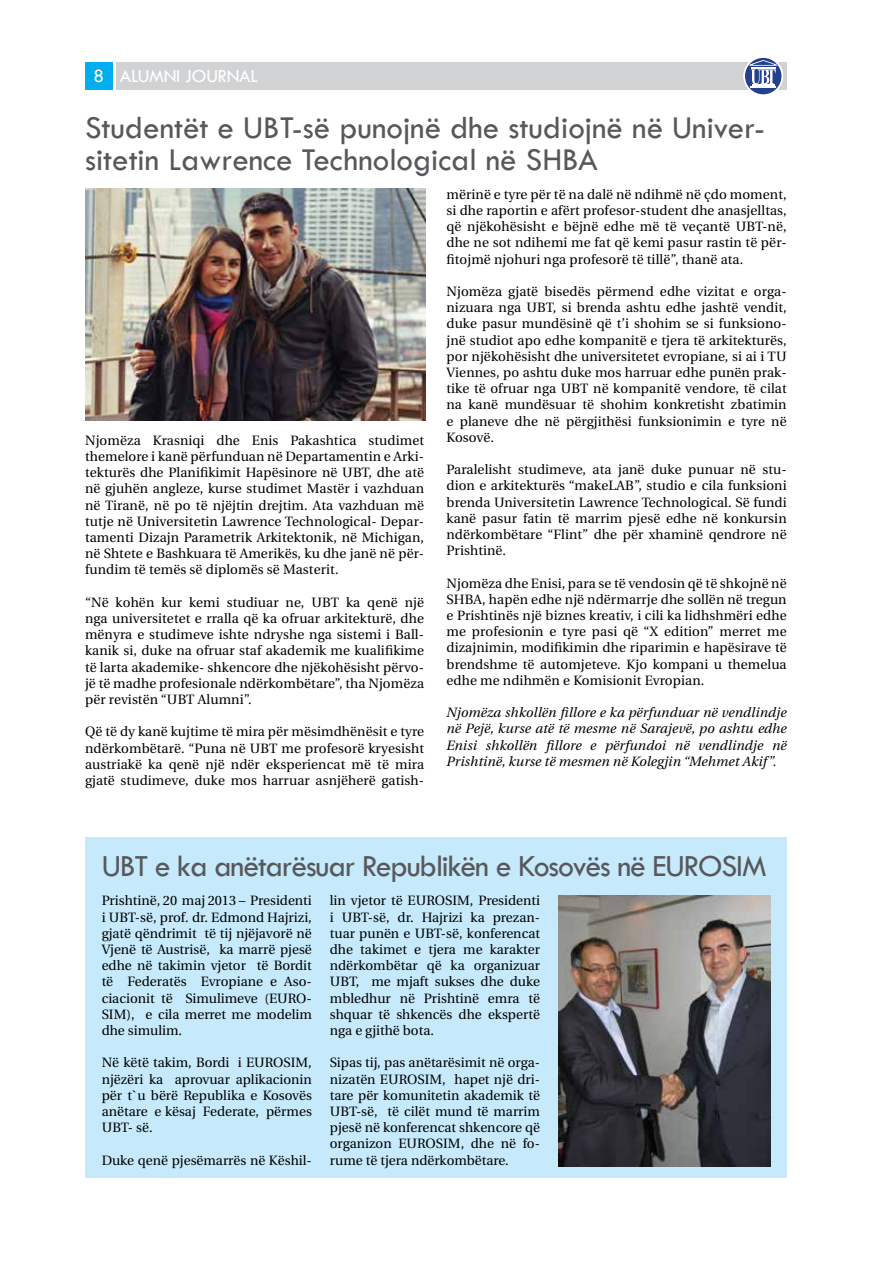
<style>
.page{position:relative;width:893px;height:1263px;background:#fff}
.page>*{position:absolute;margin:0;border:0;box-sizing:border-box;transform-origin:0 0}
.t1{font:33px/32.4px "Tw Cen";color:#57585b}
.t2{font:31.8px "Tw Cen";letter-spacing:-.035em;color:#57585b}
.t3{font:19.2px "Tw Cen";letter-spacing:-.02em;color:#fff}
.t4{font:13.5px/16.2px "Utopia";letter-spacing:.01em;color:#000;text-align:justify}
.t5{font:italic 13.5px/16.2px "Utopia";letter-spacing:.01em;color:#000;text-align:justify}
</style>
<div class="page">
<div style="left:85px;top:63px;width:27px;height:27px;background:#00adef"></div>
<div style="left:117px;top:63px;width:670px;height:27px;background:#d1d2d4"></div>
<svg style="left:743px;top:56px;width:40px;height:40px"></svg>
<div style="left:745px;top:58px;width:36px;height:36px;background:#24408e;border-radius:50%"></div>
<hr style="left:750px;top:86px;width:26px;height:2px;background:#fff">
<svg style="left:749px;top:60px;width:28px;height:26px"></svg>
<img style="left:85px;top:189px;width:340px;height:232px">
<div style="left:85px;top:838px;width:702px;height:340px;background:#c6eafb"></div>
<img style="left:558px;top:895px;width:212px;height:271px">
<h3 class="t3" style="left:93px;top:65px;width:145px">8 alumni JOURNAL</h3>
<h1 class="t1" style="left:85px;top:111px;width:682px">Studentët e UBT-së punojnë dhe studiojnë në Univer&shy;sitetin Lawrence Technological në SHBA</h1>
<p class="t4" style="left:85px;top:432px;width:340px">Njomëza Krasniqi dhe Enis Pakashtica studimet themelore i kanë përfunduan në Departamentin e Arki&shy;tekturës dhe Planifikimit Hapësinore në UBT, dhe atë në gjuhën angleze, kurse studimet Mastër i vazhduan në Tiranë, në po të njëjtin drejtim. Ata vazhduan më tutje në Universitetin Lawrence Technological- Depar&shy;tamenti Dizajn Parametrik Arkitektonik, në Michigan, në Shtete e Bashkuara të Amerikës, ku dhe janë në për&shy;fundim të temës së diplomës së Masterit.</p>
<p class="t4" style="left:85px;top:594px;width:341px">“Në kohën kur kemi studiuar ne, UBT ka qenë një nga universitetet e rralla që ka ofruar arkitekturë, dhe mënyra e studimeve ishte ndryshe nga sistemi i Ball&shy;kanik si, duke na ofruar staf akademik me kualifikime të larta akademike- shkencore dhe njëkohësisht përvo&shy;jë të madhe profesionale ndërkombëtare”, tha Njomëza për revistën “UBT Alumni”.</p>
<p class="t4" style="left:85px;top:724px;width:341px">Që të dy kanë kujtime të mira për mësimdhënësit e tyre ndërkombëtarë. “Puna në UBT me profesorë kryesisht austriakë ka qenë një ndër eksperiencat më të mira gjatë studimeve, duke mos harruar asnjëherë gatish-</p>
<p class="t4" style="left:446px;top:186px;width:342px">mërinë e tyre për të na dalë në ndihmë në çdo moment, si dhe raportin e afërt profesor-student dhe anasjelltas, që njëkohësisht e bëjnë edhe më të veçantë UBT-në, dhe ne sot ndihemi me fat që kemi pasur rastin të për&shy;fitojmë njohuri nga profesorë të tillë”, thanë ata.</p>
<p class="t4" style="left:446px;top:284px;width:342px">Njomëza gjatë bisedës përmend edhe vizitat e orga&shy;nizuara nga UBT, si brenda ashtu edhe jashtë vendit, duke pasur mundësinë që t’i shohim se si funksiono&shy;jnë studiot apo edhe kompanitë e tjera të arkitekturës, por njëkohësisht dhe universitetet evropiane, si ai i TU Viennes, po ashtu duke mos harruar edhe punën prak&shy;tike të ofruar nga UBT në kompanitë vendore, të cilat na kanë mundësuar të shohim konkretisht zbatimin e planeve dhe në përgjithësi funksionimin e tyre në Kosovë.</p>
<p class="t4" style="left:446px;top:462px;width:342px">Paralelisht studimeve, ata janë duke punuar në stu&shy;dion e arkitekturës “makeLAB”, studio e cila funksioni brenda Universitetin Lawrence Technological. Së fundi kanë pasur fatin të marrim pjesë edhe në konkursin ndërkombëtare “Flint” dhe për xhaminë qendrore në Prishtinë.</p>
<p class="t4" style="left:446px;top:575px;width:342px">Njomëza dhe Enisi, para se të vendosin që të shkojnë në SHBA, hapën edhe një ndërmarrje dhe sollën në tregun e Prishtinës një biznes kreativ, i cili ka lidhshmëri edhe me profesionin e tyre pasi që “X edition” merret me dizajnimin, modifikimin dhe riparimin e hapësirave të brendshme të automjeteve. Kjo kompani u themelua edhe me ndihmën e Komisionit Evropian.</p>
<p class="t5" style="left:446px;top:705px;width:342px">Njomëza shkollën fillore e ka përfunduar në vendlindje në Pejë, kurse atë të mesme në Sarajevë, po ashtu edhe Enisi shkollën fillore e përfundoi në vendlindje në Prishtinë, kurse të mesmen në Kolegjin “Mehmet Akif”.</p>
<h2 class="t2" style="left:102px;top:846px;width:666px">UBT e ka anëtarësuar Republikën e Kosovës në EUROSIM</h2>
<p class="t4" style="left:102px;top:893px;width:212px">Prishtinë, 20 maj 2013 – Presidenti i UBT-së, prof. dr. Edmond Hajrizi, gjatë qëndrimit të tij njëjavorë në Vjenë të Austrisë, ka marrë pjesë edhe në takimin vjetor të Bordit të Federatës Evropiane e Aso&shy;ciacionit të Simulimeve (EURO-SIM), e cila merret me modelim dhe simulim.</p>
<p class="t4" style="left:102px;top:1055px;width:212px">Në këtë takim, Bordi i EUROSIM, njëzëri ka aprovuar aplikacionin për t`u bërë Republika e Kosovës anëtare e kësaj Federate, përmes UBT- së.</p>
<p class="t4" style="left:102px;top:1152px;width:212px">Duke qenë pjesëmarrës në Këshil-</p>
<p class="t4" style="left:330px;top:893px;width:212px">lin vjetor të EUROSIM, Presidenti i UBT-së, dr. Hajrizi ka prezan&shy;tuar punën e UBT-së, konferencat dhe takimet e tjera me karakter ndërkombëtar që ka organizuar UBT, me mjaft sukses dhe duke mbledhur në Prishtinë emra të shquar të shkencës dhe ekspertë nga e gjithë bota.</p>
<p class="t4" style="left:330px;top:1055px;width:212px">Sipas tij, pas anëtarësimit në orga&shy;nizatën EUROSIM, hapet një dri&shy;tare për komunitetin akademik të UBT-së, të cilët mund të marrim pjesë në konferencat shkencore që organizon EUROSIM, dhe në fo&shy;rume të tjera ndërkombëtare.</p>
</div>
